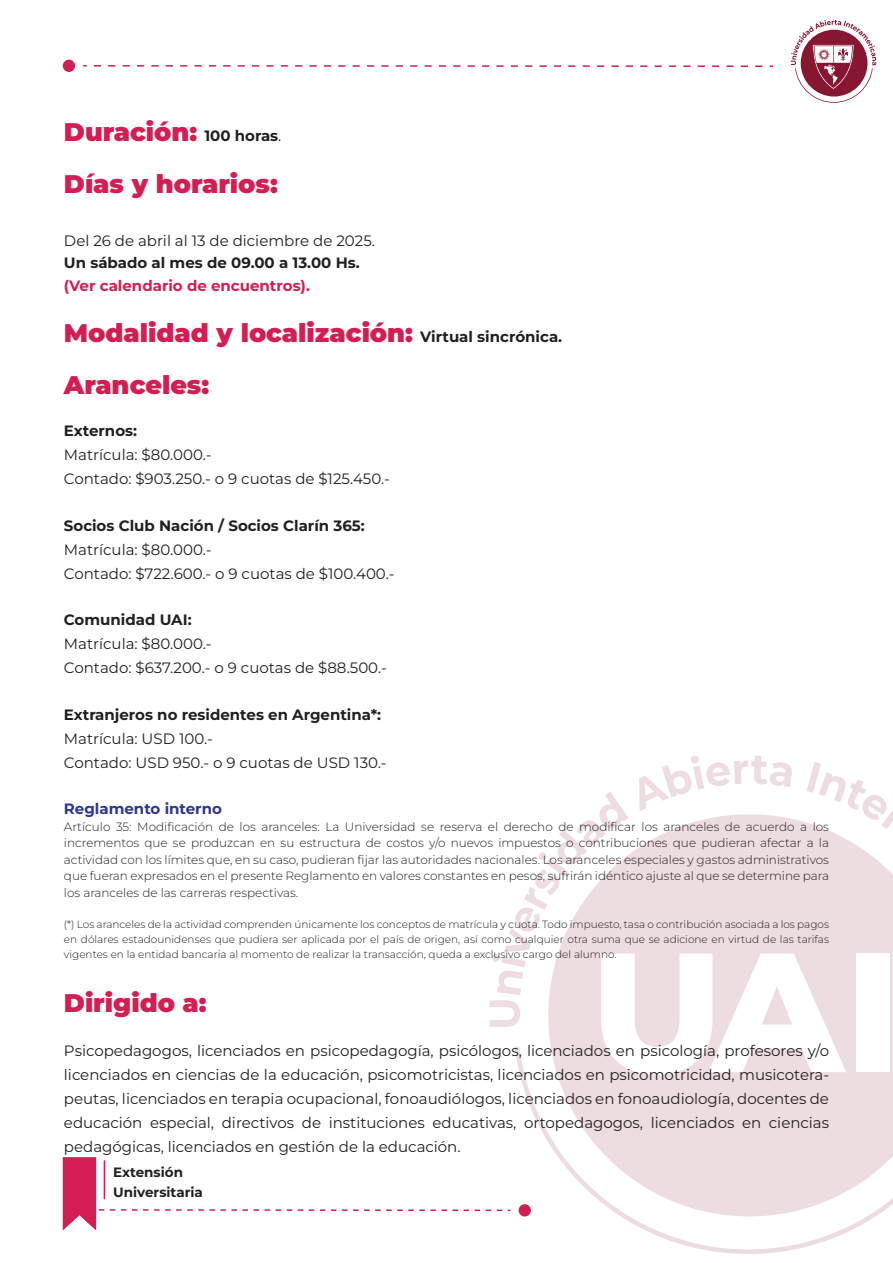
<style>
.page{position:relative;width:893px;height:1263px;background:#fff}
.page>*{position:absolute;margin:0;border:0;box-sizing:border-box;transform-origin:0 0}
.t1{font:900 25.5px/51.6px "Montserrat";color:#d31d53}
.t2{font:15px/24px "Montserrat";color:#231f20}
.t3{font:700 15px "Montserrat";color:#231f20}
.t4{font:700 15px "Montserrat";color:#d31d53}
.t5{font:700 15px "Montserrat";color:#2e368f}
.t6{font:700 13.5px/20.9px "Montserrat";color:#231f20}
.t7{font:300 12px/16.5px "Montserrat";color:#231f20;text-align:justify}
.t8{font:300 10.5px/15px "Montserrat";color:#231f20;text-align:justify}
.s1{font-weight:700;font-size:15px;color:#231f20}
.s2{font-weight:400;font-size:15px;color:#231f20}
</style>
<div class="page">
<svg style="left:518px;top:1074px;width:375px;height:180px;fill:#eddce0"></svg>
<svg style="left:489px;top:755px;width:404px;height:319px"></svg>
<div style="left:856px;top:953px;width:33px;height:119px;background:#fff"></div>
<div style="left:519px;top:1204px;width:12px;height:12px;background:#d31d53;border-radius:50%"></div>
<svg style="left:791px;top:20px;width:85px;height:83px"></svg>
<svg style="left:63px;top:1157px;width:439px;height:73px"></svg>
<svg style="left:94px;top:65px;width:679px;height:2px"></svg>
<div style="left:63px;top:60px;width:12px;height:12px;background:#d31d53;border-radius:50%"></div>
<h1 class="t1" style="left:64px;top:105px;width:219px">Duración: <span class="s1">100 horas</span><span class="s2">.<br></span>Días y horarios:</h1>
<p class="t2" style="left:64px;top:228px;width:313px">Del 26 de abril al 13 de diciembre de 2025.</p>
<p class="t3" style="left:64px;top:252px;width:297px">Un sábado al mes de 09.00 a 13.00 Hs.</p>
<p class="t4" style="left:64px;top:275px;width:247px">(Ver calendario de encuentros).</p>
<h1 class="t1" style="left:64px;top:306px;width:500px">Modalidad y localización: <span class="s1">Virtual sincrónica.<br></span>Aranceles:</h1>
<p class="t3" style="left:64px;top:420px;width:75px">Externos:</p>
<p class="t2" style="left:64px;top:442px;width:328px">Matrícula: $80.000.-<br>Contado: $903.250.- o 9 cuotas de $125.450.-</p>
<p class="t3" style="left:64px;top:515px;width:302px">Socios Club Nación / Socios Clarín 365:</p>
<p class="t2" style="left:64px;top:537px;width:332px">Matrícula: $80.000.-<br>Contado: $722.600.- o 9 cuotas de $100.400.-</p>
<p class="t3" style="left:64px;top:609px;width:129px">Comunidad UAI:</p>
<p class="t2" style="left:64px;top:631px;width:324px">Matrícula: $80.000.-<br>Contado: $637.200.- o 9 cuotas de $88.500.-</p>
<p class="t3" style="left:64px;top:704px;width:319px">Extranjeros no residentes en Argentina*:</p>
<p class="t2" style="left:64px;top:726px;width:324px">Matrícula: USD 100.-<br>Contado: USD 950.- o 9 cuotas de USD 130.-</p>
<p class="t5" style="left:64px;top:798px;width:159px">Reglamento interno</p>
<p class="t7" style="left:64px;top:818px;width:767px">Artículo 35: Modificación de los aranceles: La Universidad se reserva el derecho de modificar los aranceles de acuerdo a los incrementos que se produzcan en su estructura de costos y/o nuevos impuestos o contribuciones que pudieran afectar a la actividad con los límites que, en su caso, pudieran fijar las autoridades nacionales. Los aranceles especiales y gastos administrativos que fueran expresados en el presente Reglamento en valores constantes en pesos, sufrirán idéntico ajuste al que se determine para los aranceles de las carreras respectivas.</p>
<p class="t8" style="left:64px;top:917px;width:767px">(*) Los aranceles de la actividad comprenden únicamente los conceptos de matrícula y cuota. Todo impuesto, tasa o contribución asociada a los pagos en dólares estadounidenses que pudiera ser aplicada por el país de origen, así como cualquier otra suma que se adicione en virtud de las tarifas vigentes en la entidad bancaria al momento de realizar la transacción, queda a exclusivo cargo del alumno.</p>
<h1 class="t1" style="left:64px;top:976px;width:144px">Dirigido a:</h1>
<p class="t2" style="left:64px;top:1038px;width:767px;text-align:justify">Psicopedagogos, licenciados en psicopedagogía, psicólogos, licenciados en psicología, profesores y/o licenciados en ciencias de la educación, psicomotricistas, licenciados en psicomotricidad, musicotera&shy;peutas, licenciados en terapia ocupacional, fonoaudiólogos, licenciados en fonoaudiología, docentes de educación especial, directivos de instituciones educativas, ortopedagogos, licenciados en ciencias pedagógicas, licenciados en gestión de la educación.</p>
<p class="t6" style="left:113px;top:1160px;width:91px">Extensión<br>Universitaria</p>
</div>
